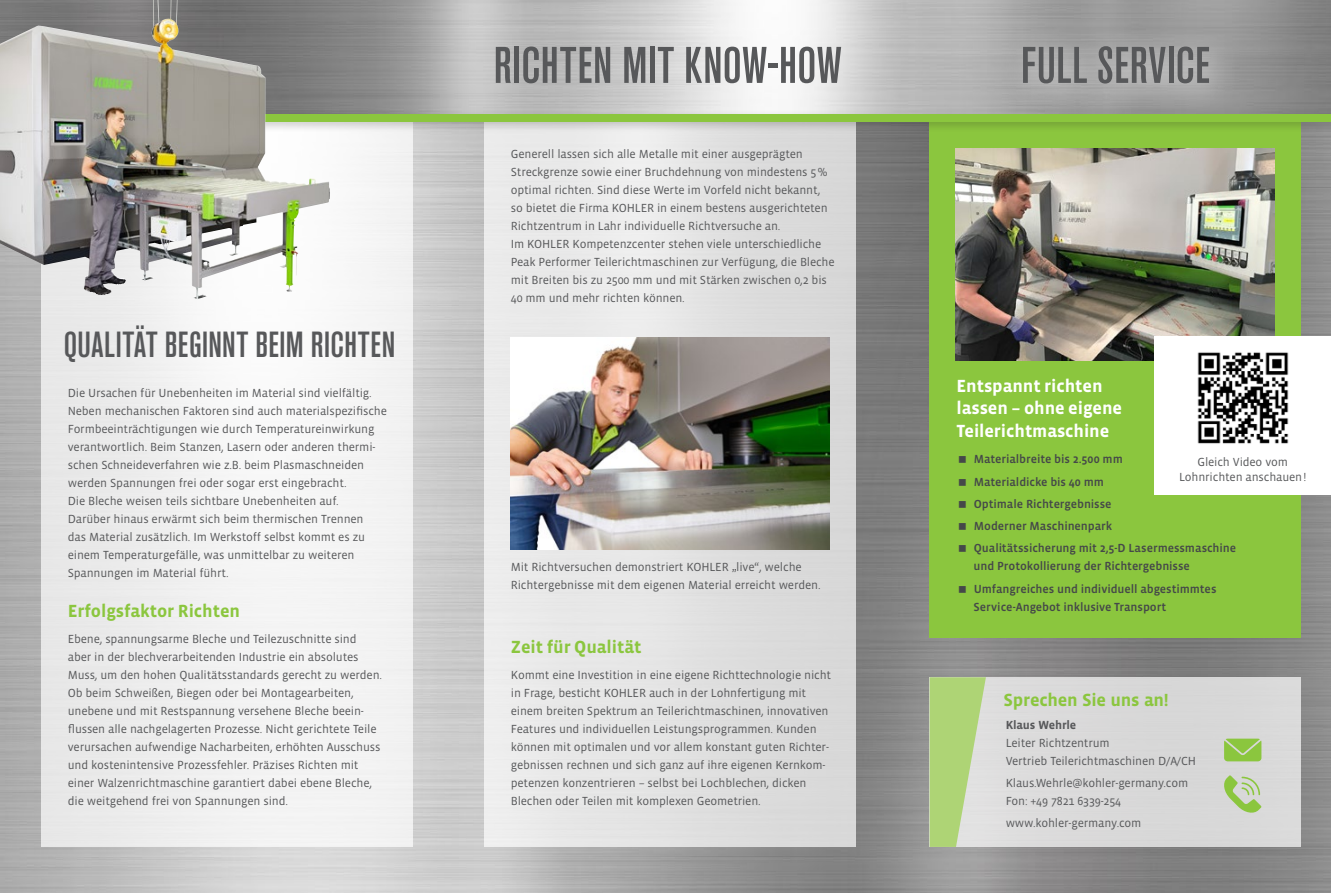
<style>
.page{position:relative;width:1331px;height:893px;background:#fff}
.page>*{position:absolute;margin:0;border:0;box-sizing:border-box;transform-origin:0 0}
.t1{font:500 condensed 51px "Akzidenz Grotesk Pro";letter-spacing:.015em;color:#57585a}
.t2{font:500 condensed 36px "Akzidenz Grotesk Pro";letter-spacing:.015em;color:#57585a}
.t3{font:700 18px "Vista Sans OTCE";letter-spacing:-.005em;color:#8bc63e}
.t4{font:700 18px/22.5px "Vista Sans OTCE";letter-spacing:-.005em;color:#fff}
.t5{font:12px/18px "Vista Sans OTCE";letter-spacing:-.015em;color:#57585a}
.t6{font:500 12px/22.2px "Vista Sans OTCE";letter-spacing:-.005em;color:#454849}
.t7{font:700 12px "Vista Sans OTCE";letter-spacing:-.015em;color:#57585a}
</style>
<div class="page">
<img style="left:0;top:133px;width:1331px;height:760px">
<img style="left:177px;top:0;width:1154px;height:109px">
<div style="left:1001px;top:25px;width:240px;height:92px;background:#fff;opacity:.75"></div>
<div style="left:930px;top:122px;width:371px;height:515px;background:#8bc63e"></div>
<div style="left:41px;top:122px;width:372px;height:725px;background:#f2f2f2"></div>
<div style="left:484px;top:122px;width:372px;height:725px;background:linear-gradient(to right,#efefef,#d7d7d7)"></div>
<img style="left:956px;top:148px;width:319px;height:213px">
<img style="left:511px;top:337px;width:319px;height:213px">
<div style="left:0;top:109px;width:1331px;height:24px;background:#231f20;opacity:.25"></div>
<div style="left:0;top:114px;width:1331px;height:8px;background:#8bc63e"></div>
<img style="left:0;top:0;width:177px;height:295px">
<div style="left:1154px;top:336px;width:177px;height:158px;background:#fff"></div>
<img style="left:1197px;top:352px;width:92px;height:92px">
<div style="left:930px;top:677px;width:371px;height:170px;background:#d9d9d9"></div>
<svg style="left:900px;top:677px;width:86px;height:170px"></svg>
<svg style="left:1224px;top:775px;width:38px;height:38px"></svg>
<svg style="left:1224px;top:739px;width:37px;height:22px"></svg>
<h2 class="t2" style="left:64px;top:321px;width:333px">QUALITÄT BEGINNT BEIM RICHTEN</h2>
<p class="t5" style="left:68px;top:384px;width:321px">Die Ursachen für Unebenheiten im Material sind vielfältig.<br>Neben mechanischen Faktoren sind auch materialspezifische Formbeeinträchtigungen wie durch Temperatureinwirkung verantwortlich. Beim Stanzen, Lasern oder anderen thermi&shy;schen Schneideverfahren wie z.B. beim Plasmaschneiden werden Spannungen frei oder sogar erst eingebracht.<br>Die Bleche weisen teils sichtbare Unebenheiten auf.<br>Darüber hinaus erwärmt sich beim thermischen Trennen<br>das Material zusätzlich. Im Werkstoff selbst kommt es zu einem Temperaturgefälle, was unmittelbar zu weiteren Spannungen im Material führt.</p>
<h3 class="t3" style="left:68px;top:601px;width:174px">Erfolgsfaktor Richten</h3>
<p class="t5" style="left:68px;top:630px;width:316px">Ebene, spannungsarme Bleche und Teilezuschnitte sind aber in der blechverarbeitenden Industrie ein absolutes Muss, um den hohen Qualitätsstandards gerecht zu werden.<br>Ob beim Schweißen, Biegen oder bei Montagearbeiten, unebene und mit Restspannung versehene Bleche beein&shy;flussen alle nachgelagerten Prozesse. Nicht gerichtete Teile verursachen aufwendige Nacharbeiten, erhöhten Ausschuss und kostenintensive Prozessfehler. Präzises Richten mit einer Walzenrichtmaschine garantiert dabei ebene Bleche, die weitgehend frei von Spannungen sind.</p>
<h1 class="t1" style="left:494px;top:32px;width:349px">RICHTEN MIT KNOW-HOW</h1>
<h1 class="t1" style="left:1021px;top:32px;width:191px">FULL SERVICE</h1>
<p class="t5" style="left:511px;top:145px;width:325px">Generell lassen sich alle Metalle mit einer ausgeprägten Streckgrenze sowie einer Bruchdehnung von mindestens 5% optimal richten. Sind diese Werte im Vorfeld nicht bekannt, so bietet die Firma KOHLER in einem bestens ausgerichteten Richtzentrum in Lahr individuelle Richtversuche an.<br>Im KOHLER Kompetenzcenter stehen viele unterschiedliche Peak Performer Teilerichtmaschinen zur Verfügung, die Bleche mit Breiten bis zu 2500 mm und mit Stärken zwischen 0,2 bis 40 mm und mehr richten können.</p>
<p class="t5" style="left:511px;top:558px;width:311px">Mit Richtversuchen demonstriert KOHLER „live“, welche<br>Richtergebnisse mit dem eigenen Material erreicht werden.</p>
<h3 class="t3" style="left:511px;top:637px;width:132px">Zeit für Qualität</h3>
<p class="t5" style="left:511px;top:666px;width:322px">Kommt eine Investition in eine eigene Richttechnologie nicht in Frage, besticht KOHLER auch in der Lohnfertigung mit einem breiten Spektrum an Teilerichtmaschinen, innovativen Features und individuellen Leistungsprogrammen. Kunden können mit optimalen und vor allem konstant guten Richter&shy;gebnissen rechnen und sich ganz auf ihre eigenen Kernkom&shy;petenzen konzentrieren – selbst bei Lochblechen, dicken Blechen oder Teilen mit komplexen Geometrien.</p>
<h3 class="t4" style="left:957px;top:375px;width:167px">Entspannt richten lassen – ohne eigene<br>Teilerichtmaschine</h3>
<p class="t6" style="left:974px;top:448px;width:264px">Materialbreite bis 2.500 mm<br>Materialdicke bis 40 mm<br>Optimale Richtergebnisse<br>Moderner Maschinenpark<br>Qualitätssicherung mit 2,5-D Lasermessmaschine</p>
<p class="t6" style="left:974px;top:555px;width:244px">und Protokollierung der Richtergebnisse<br>Umfangreiches und individuell abgestimmtes</p>
<p class="t6" style="left:974px;top:595px;width:194px">Service-Angebot inklusive Transport</p>
<p class="t5" style="left:1179px;top:455px;width:129px;line-height:15px;text-align:center">Gleich Video vom<br>Lohnrichten anschauen!</p>
<h3 class="t3" style="left:1003px;top:691px;width:167px">Sprechen Sie uns an!</h3>
<p class="t7" style="left:1006px;top:718px;width:72px">Klaus Wehrle</p>
<p class="t5" style="left:1006px;top:734px;width:192px">Leiter Richtzentrum<br>Vertrieb Teilerichtmaschinen D/A/CH</p>
<p class="t5" style="left:1006px;top:774px;width:184px">Klaus.Wehrle@kohler-germany.com<br>Fon: +49 7821 6339-254</p>
<p class="t5" style="left:1006px;top:814px;width:137px">www.kohler-germany.com</p>
</div>
